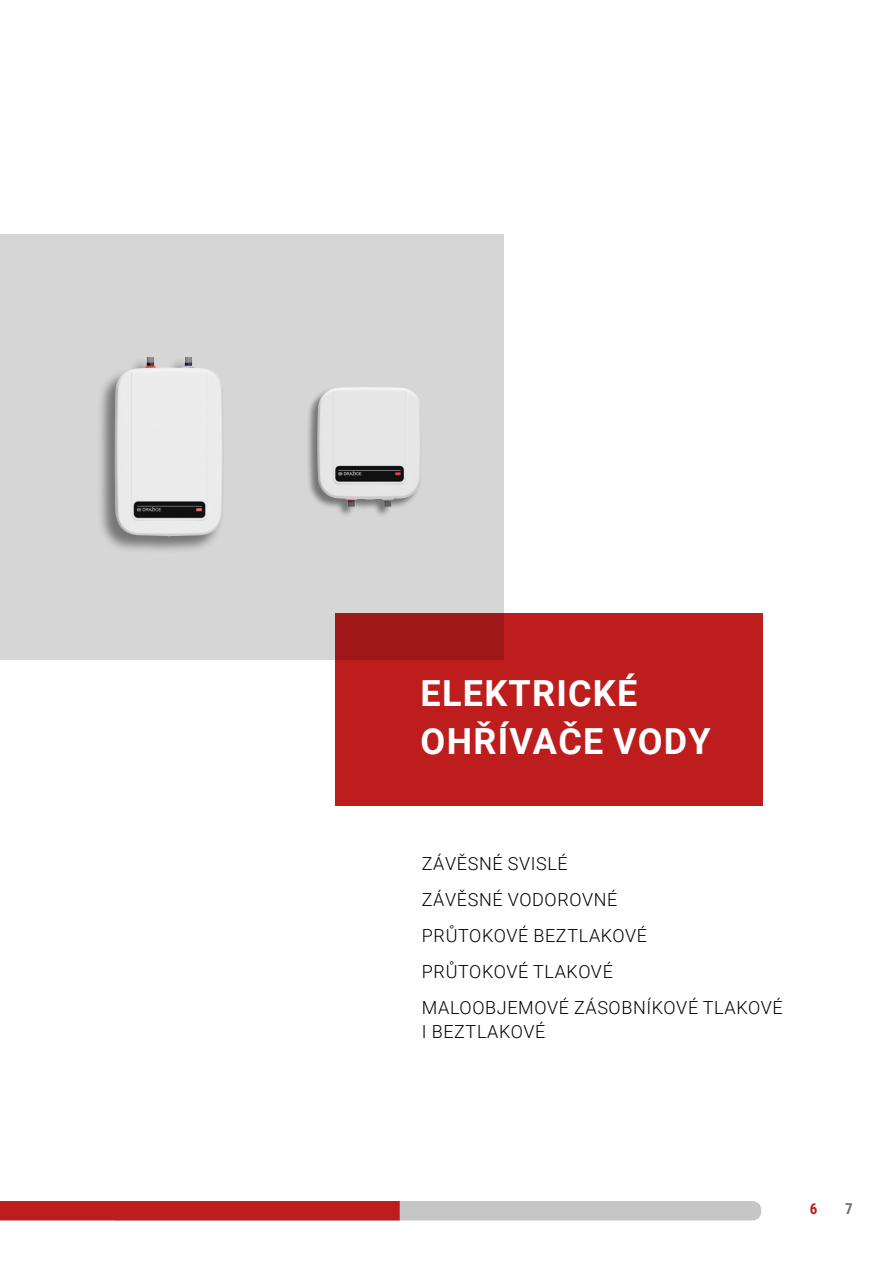
<style>
.page{position:relative;width:893px;height:1263px;background:#fff}
.page>*{position:absolute;margin:0;border:0;box-sizing:border-box;transform-origin:0 0}
.t1{font:700 36px/48px "Roboto";letter-spacing:.035em;color:#fff}
.t2{font:300 18px/36px "Roboto";letter-spacing:.035em;color:#000}
.t3{font:700 15px "Roboto Condensed";color:#bd1d1d}
.t4{font:700 15px "Roboto Condensed";color:#706f6f}
</style>
<div class="page">
<div style="left:0;top:234px;width:504px;height:426px;background:#d6d6d6"></div>
<svg style="left:0;top:1201px;width:761px;height:19px;background:#c16d6d"></svg>
<div style="left:97px;top:357px;width:127px;height:197px;background:#000;opacity:.45"></div>
<img style="left:114px;top:357px;width:110px;height:179px">
<div style="left:335px;top:613px;width:427px;height:192px;background:#bd1d1d"></div>
<div style="left:306px;top:387px;width:116px;height:131px;background:#000;opacity:.45"></div>
<img style="left:317px;top:387px;width:105px;height:119px">
<h1 class="t1" style="left:421px;top:668px;width:292px">ELEKTRICKÉ<br>OHŘÍVAČE VODY</h1>
<p class="t2" style="left:422px;top:845px;width:362px">ZÁVĚSNÉ SVISLÉ<br>ZÁVĚSNÉ VODOROVNÉ<br>PRŮTOKOVÉ BEZTLAKOVÉ<br>PRŮTOKOVÉ TLAKOVÉ<br>MALOOBJEMOVÉ ZÁSOBNÍKOVÉ TLAKOVÉ</p>
<p class="t2" style="left:422px;top:1012px;width:125px">I BEZTLAKOVÉ</p>
<p class="t3" style="left:810px;top:1198px;width:9px">6</p>
<p class="t4" style="left:845px;top:1198px;width:9px">7</p>
</div>
